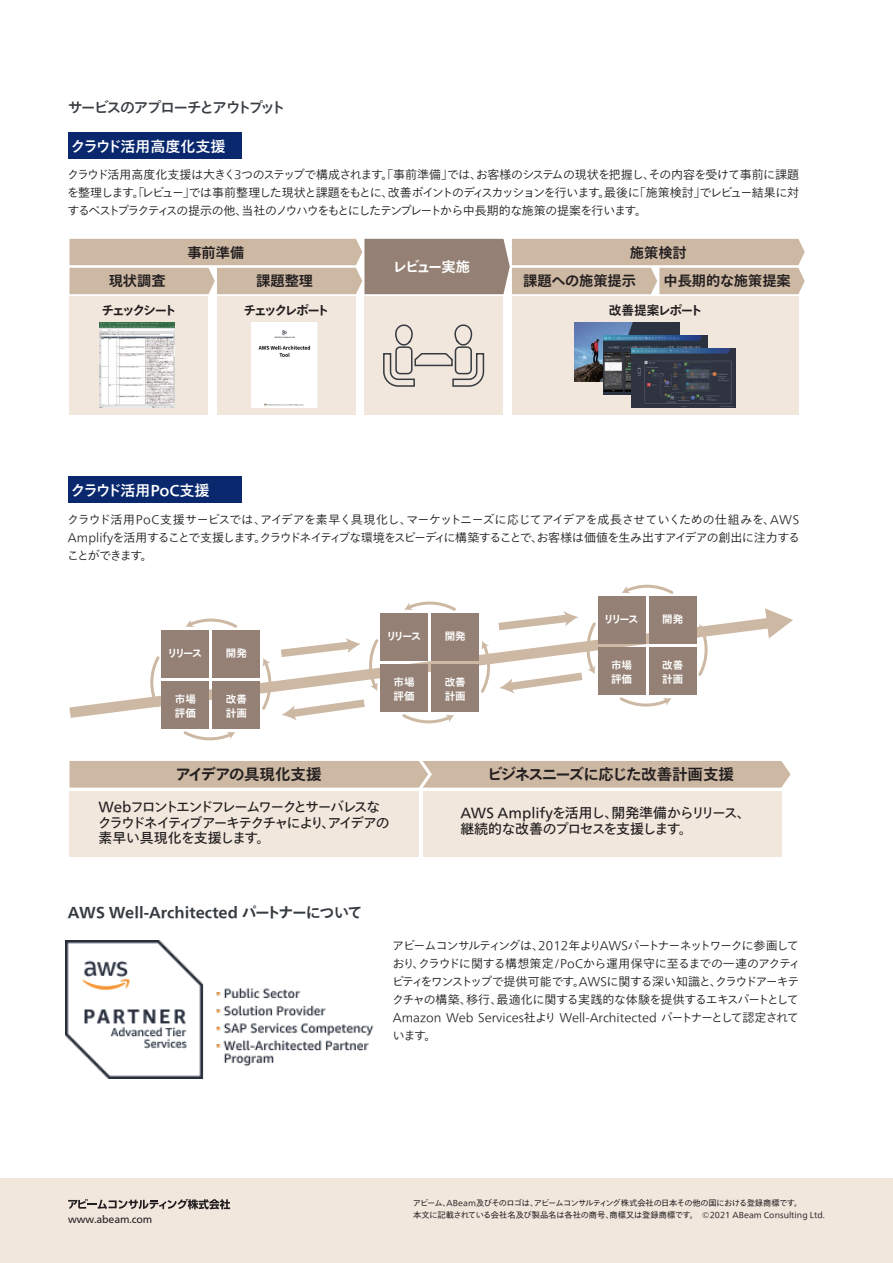
<style>
.page{position:relative;width:893px;height:1263px;background:#fff}
.page>*{position:absolute;margin:0;border:0;box-sizing:border-box;transform-origin:0 0}
.t1{font:700 15.45px "Tazugane Gothic Std N";letter-spacing:-.055em;color:#231f20}
.t2{font:700 15.45px "Tazugane Gothic Std N";letter-spacing:-.035em;color:#231f20}
.t3{font:700 15px "Tazugane Gothic Std N";color:#353b40}
.t4{font:500 15px "Tazugane Gothic Std N";color:#fff}
.t5{font:500 15px "Tazugane Gothic Std N";letter-spacing:-.135em;color:#353b40}
.t6{font:700 14.25px "Tazugane Gothic Std N";color:#231f20}
.t7{font:700 14.25px "Tazugane Gothic Std N";letter-spacing:-.12em;color:#fff}
.t8{font:13.95px/15.5px "Tazugane Gothic Std N";letter-spacing:-.125em;color:#231f20}
.t9{font:13.95px/15.5px "Tazugane Gothic Std N";letter-spacing:-.03em;color:#231f20}
.t10{font:700 12.6px "Tazugane Gothic Std N";letter-spacing:-.185em;color:#231f20}
.t11{font:700 12.6px "Tazugane Gothic Std N";letter-spacing:-.09em;color:#231f20}
.t12{font:700 12.6px "Tazugane Gothic Std N";letter-spacing:-.17em;color:#231f20}
.t13{font:300 12px/18px "Tazugane Gothic Std N";letter-spacing:-.055em;color:#231f20;text-align:justify}
.t14{font:700 10.5px/13.5px "Tazugane Gothic Std N";color:#fff}
.t15{font:10.5px "Frutiger Neue LT Pro";letter-spacing:-.01em;color:#231f20}
.t16{font:8.25px/12px "Tazugane Gothic Std N";letter-spacing:-.015em;color:#231f20}
</style>
<div class="page">
<div style="left:0;top:1178px;width:893px;height:85px;background:#f2e7dd"></div>
<svg style="left:68px;top:1199px;width:162px;height:10px"></svg>
<div style="left:68px;top:132px;width:174px;height:27px;background:#09286d"></div>
<div style="left:68px;top:476px;width:174px;height:27px;background:#09286d"></div>
<svg style="left:69px;top:239px;width:736px;height:55px;background:#c5b19f"></svg>
<div style="left:69px;top:297px;width:139px;height:118px;background:#f2e7dd"></div>
<div style="left:217px;top:297px;width:139px;height:118px;background:#f2e7dd"></div>
<div style="left:364px;top:297px;width:139px;height:118px;background:#f2e7dd"></div>
<div style="left:512px;top:297px;width:286px;height:118px;background:#f2e7dd"></div>
<img style="left:100px;top:323px;width:75px;height:85px">
<img style="left:575px;top:323px;width:104px;height:58px">
<img style="left:603px;top:336px;width:104px;height:58px">
<img style="left:631px;top:349px;width:105px;height:59px">
<img style="left:252px;top:323px;width:66px;height:85px">
<svg style="left:69px;top:611px;width:696px;height:113px"></svg>
<svg style="left:765px;top:608px;width:28px;height:30px"></svg>
<div style="left:69px;top:791px;width:350px;height:66px;background:#f2e7dd"></div>
<div style="left:70px;top:761px;width:721px;height:27px;background:#cdb8a3"></div>
<div style="left:423px;top:791px;width:358px;height:66px;background:#f2e7dd"></div>
<div style="left:380px;top:664px;width:48px;height:48px;background:#948074"></div>
<div style="left:431px;top:664px;width:48px;height:48px;background:#948074"></div>
<div style="left:380px;top:613px;width:48px;height:48px;background:#948074"></div>
<div style="left:431px;top:613px;width:48px;height:48px;background:#948074"></div>
<svg style="left:404px;top:601px;width:54px;height:12px"></svg>
<svg style="left:400px;top:711px;width:54px;height:13px"></svg>
<div style="left:161px;top:681px;width:48px;height:48px;background:#948074"></div>
<div style="left:213px;top:681px;width:47px;height:48px;background:#948074"></div>
<div style="left:161px;top:630px;width:48px;height:48px;background:#948074"></div>
<div style="left:213px;top:630px;width:47px;height:48px;background:#948074"></div>
<svg style="left:185px;top:617px;width:55px;height:13px"></svg>
<svg style="left:183px;top:728px;width:52px;height:13px"></svg>
<svg style="left:149px;top:654px;width:13px;height:54px"></svg>
<div style="left:598px;top:647px;width:47px;height:48px;background:#948074"></div>
<div style="left:649px;top:647px;width:48px;height:48px;background:#948074"></div>
<div style="left:598px;top:596px;width:47px;height:48px;background:#948074"></div>
<div style="left:649px;top:596px;width:48px;height:48px;background:#948074"></div>
<svg style="left:622px;top:584px;width:52px;height:10px"></svg>
<svg style="left:617px;top:695px;width:55px;height:13px"></svg>
<svg style="left:696px;top:624px;width:13px;height:54px"></svg>
<svg style="left:260px;top:637px;width:121px;height:85px"></svg>
<svg style="left:478px;top:611px;width:120px;height:84px"></svg>
<svg style="left:395px;top:324px;width:18px;height:22px"></svg>
<div style="left:395px;top:346px;width:17px;height:28px;border:2px solid #353b40;border-radius:4px"></div>
<svg style="left:454px;top:324px;width:19px;height:22px"></svg>
<div style="left:455px;top:346px;width:17px;height:28px;border:2px solid #353b40;border-radius:4px"></div>
<svg style="left:383px;top:352px;width:102px;height:35px"></svg>
<img style="left:65px;top:940px;width:309px;height:138px">
<p class="t5" style="left:67px;top:97px;width:220px">サービスのアプローチとアウトプット</p>
<p class="t4" style="left:71px;top:136px;width:156px">クラウド活用高度化支援</p>
<p class="t13" style="left:67px;top:166px;width:734px">クラウド活用高度化支援は大きく3つのステップで構成されます。「事前準備」では、お客様のシステムの現状を把握し、その内容を受けて事前に課題を整理します。「レビュー」では事前整理した現状と課題をもとに、改善ポイントのディスカッションを行います。最後に「施策検討」でレビュー結果に対するベストプラクティスの提示の他、当社のノウハウをもとにしたテンプレートから中長期的な施策の提案を行います。</p>
<p class="t6" style="left:187px;top:242px;width:58px">事前準備</p>
<p class="t6" style="left:630px;top:242px;width:58px">施策検討</p>
<p class="t7" style="left:392px;top:257px;width:79px">レビュー実施</p>
<p class="t6" style="left:523px;top:271px;width:114px">課題への施策提示</p>
<p class="t6" style="left:663px;top:271px;width:129px">中長期的な施策提案</p>
<p class="t6" style="left:109px;top:271px;width:58px">現状調査</p>
<p class="t6" style="left:256px;top:271px;width:58px">課題整理</p>
<p class="t12" style="left:102px;top:301px;width:77px">チェックシート</p>
<p class="t10" style="left:244px;top:301px;width:87px">チェックレポート</p>
<p class="t11" style="left:609px;top:301px;width:96px">改善提案レポート</p>
<p class="t4" style="left:71px;top:480px;width:141px">クラウド活用PoC支援</p>
<p class="t13" style="left:67px;top:511px;width:735px">クラウド活用PoC支援サービスでは、アイデアを素早く具現化し、マーケットニーズに応じてアイデアを成長させていくための仕組みを、AWS Amplifyを活用することで支援します。クラウドネイティブな環境をスピーディに構築することで、お客様は価値を生み出すアイデアの創出に注力することができます。</p>
<p class="t14" style="left:167px;top:647px;width:37px">リリース</p>
<p class="t14" style="left:226px;top:647px;width:23px">開発</p>
<p class="t14" style="left:175px;top:693px;width:23px">市場評価</p>
<p class="t14" style="left:226px;top:693px;width:23px">改善計画</p>
<p class="t14" style="left:386px;top:630px;width:37px">リリース</p>
<p class="t14" style="left:445px;top:630px;width:23px">開発</p>
<p class="t14" style="left:394px;top:676px;width:23px">市場評価</p>
<p class="t14" style="left:445px;top:676px;width:23px">改善計画</p>
<p class="t14" style="left:603px;top:613px;width:37px">リリース</p>
<p class="t14" style="left:662px;top:613px;width:23px">開発</p>
<p class="t14" style="left:611px;top:660px;width:23px">市場評価</p>
<p class="t14" style="left:662px;top:660px;width:23px">改善計画</p>
<p class="t2" style="left:175px;top:764px;width:148px">アイデアの具現化支援</p>
<p class="t8" style="left:98px;top:800px;width:294px">Webフロントエンドフレームワークとサーバレスなクラウドネイティブアーキテクチャにより、アイデアの素早い具現化を支援します。</p>
<p class="t3" style="left:68px;top:902px;width:296px">AWS Well-Architected パートナーについて</p>
<p class="t1" style="left:487px;top:764px;width:248px">ビジネスニーズに応じた改善計画支援</p>
<p class="t9" style="left:460px;top:806px;width:292px">AWS Amplifyを活用し、開発準備からリリース、継続的な改善のプロセスを支援します。</p>
<p class="t15" style="left:68px;top:1213px;width:86px">www.abeam.com</p>
<p class="t13" style="left:392px;top:937px;width:410px;text-align:left">アビームコンサルティングは、2012年よりAWSパートナーネットワークに参画しており、クラウドに関する構想策定/PoCから運用保守に至るまでの一連のアクティビティをワンストップで提供可能です。AWSに関する深い知識と、クラウドアーキテクチャの構築、移行、最適化に関する実践的な体験を提供するエキスパートとしてAmazon Web Services社より Well-Architected パートナーとして認定されています。</p>
<p class="t16" style="left:413px;top:1197px;width:414px">アビーム、ABeam及びそのロゴは、アビームコンサルティング株式会社の日本その他の国における登録商標です。<br>本文に記載されている会社名及び製品名は各社の商号、商標又は登録商標です。 ©2021 ABeam Consulting Ltd.</p>
</div>
